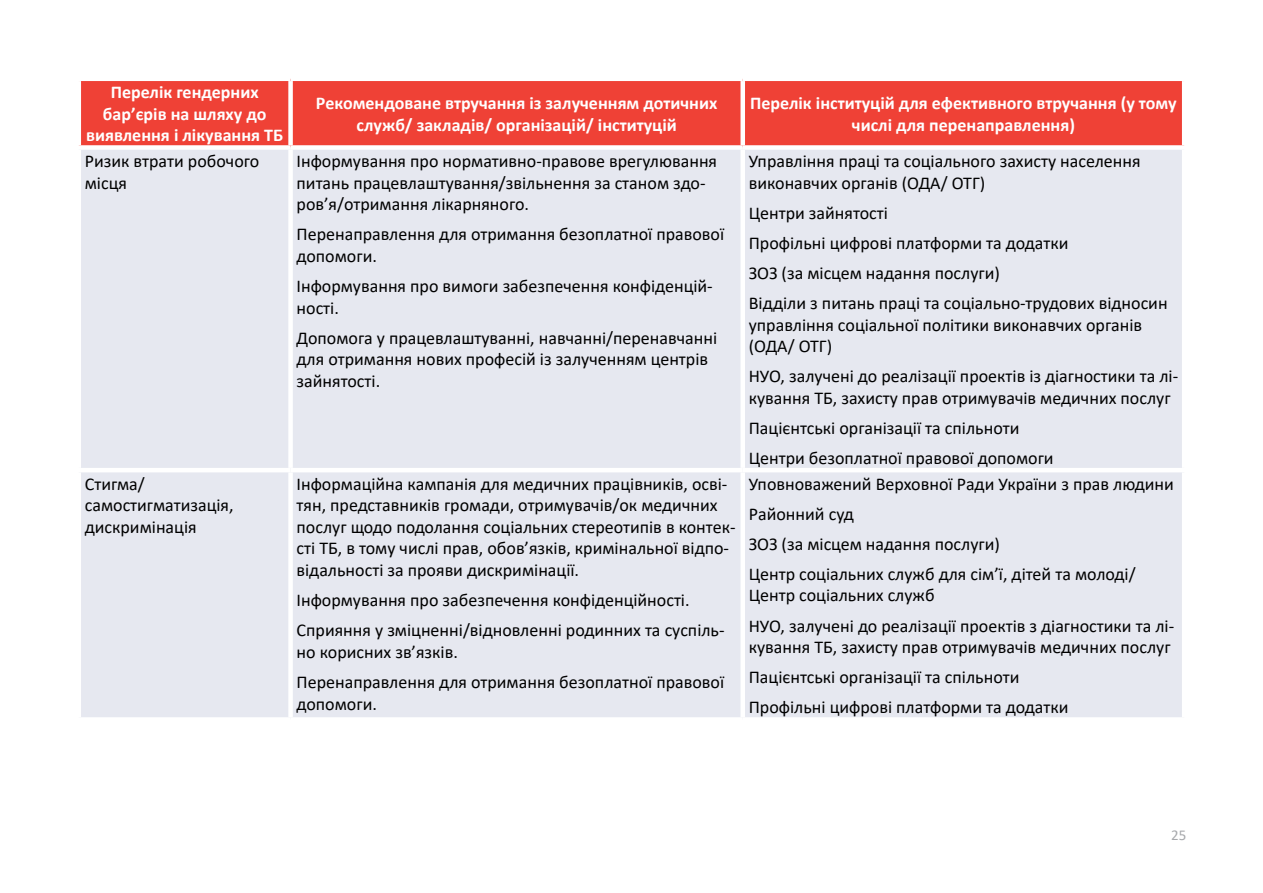
<style>
.page{position:relative;width:1263px;height:893px;background:#fff}
.page>*{position:absolute;margin:0;border:0;box-sizing:border-box;transform-origin:0 0}
.t1{font:18px/21.6px "Calibri";color:#000}
.t2{font:700 18px/21.6px "Calibri";color:#fff;text-align:center}
.t3{font:15px "Calibri";color:#a7a9ac}
</style>
<div class="page">
<div style="left:81px;top:81px;width:1101px;height:64px;background:#ef4136"></div>
<div style="left:81px;top:150px;width:1101px;height:567px;background:#e6e8f0"></div>
<div style="left:288px;top:81px;width:5px;height:64px;background:#fff"></div>
<div style="left:740px;top:81px;width:5px;height:64px;background:#fff"></div>
<div style="left:288px;top:150px;width:5px;height:318px;background:#fff"></div>
<div style="left:740px;top:150px;width:5px;height:318px;background:#fff"></div>
<hr style="left:77px;top:468px;width:214px;height:4px;background:#fff">
<hr style="left:291px;top:468px;width:452px;height:4px;background:#fff">
<div style="left:288px;top:472px;width:5px;height:245px;background:#fff"></div>
<hr style="left:743px;top:468px;width:443px;height:4px;background:#fff">
<div style="left:740px;top:472px;width:5px;height:245px;background:#fff"></div>
<p class="t2" style="left:86px;top:81px;width:199px">Перелік гендерних бар’єрів на шляху до виявлення і лікування ТБ</p>
<p class="t2" style="left:316px;top:92px;width:403px">Рекомендоване втручання із залученням дотичних служб/ закладів/ організацій/ інституцій</p>
<p class="t2" style="left:750px;top:92px;width:428px">Перелік інституцій для ефективного втручання (у тому числі для перенаправлення)</p>
<p class="t1" style="left:85px;top:150px;width:176px">Ризик втрати робочого місця</p>
<p class="t1" style="left:297px;top:150px;width:422px">Інформування про нормативно-правове врегулювання питань працевлаштування/звільнення за станом здо&shy;ров’я/отримання лікарняного.</p>
<p class="t1" style="left:297px;top:223px;width:429px">Перенаправлення для отримання безоплатної правової допомоги.</p>
<p class="t1" style="left:297px;top:275px;width:418px">Інформування про вимоги забезпечення конфіденцій&shy;ності.</p>
<p class="t1" style="left:297px;top:326px;width:422px">Допомога у працевлаштуванні, навчанні/перенавчанні для отримання нових професій із залученням центрів зайнятості.</p>
<p class="t1" style="left:749px;top:150px;width:393px">Управління праці та соціального захисту населення виконавчих органів (ОДА/ ОТГ)</p>
<p class="t1" style="left:749px;top:197px;width:420px;line-height:30.2px">Центри зайнятості<br>Профільні цифрові платформи та додатки<br>ЗОЗ (за місцем надання послуги)<br>Відділи з питань праці та соціально-трудових відносин</p>
<p class="t1" style="left:749px;top:313px;width:395px">управління соціальної політики виконавчих органів (ОДА/ ОТГ)</p>
<p class="t1" style="left:749px;top:365px;width:431px">НУО, залучені до реалізації проектів із діагностики та лі&shy;кування ТБ, захисту прав отримувачів медичних послуг</p>
<p class="t1" style="left:749px;top:412px;width:306px;line-height:30.2px">Пацієнтські організації та спільноти<br>Центри безоплатної правової допомоги</p>
<p class="t1" style="left:85px;top:472px;width:150px">Стигма/ самостигматизація, дискримінація</p>
<p class="t1" style="left:297px;top:472px;width:440px">Інформаційна кампанія для медичних працівників, осві&shy;тян, представників громади, отримувачів/ок медичних послуг щодо подолання соціальних стереотипів в контек&shy;сті ТБ, в тому числі прав, обов’язків, кримінальної відпо&shy;відальності за прояви дискримінації.</p>
<p class="t1" style="left:297px;top:585px;width:429px;line-height:30.2px">Інформування про забезпечення конфіденційності.<br>Сприяння у зміцненні/відновленні родинних та суспіль-</p>
<p class="t1" style="left:297px;top:636px;width:429px;line-height:30.2px">но корисних зв’язків.<br>Перенаправлення для отримання безоплатної правової</p>
<p class="t1" style="left:297px;top:692px;width:82px">допомоги.</p>
<p class="t1" style="left:749px;top:468px;width:427px;line-height:30.2px">Уповноважений Верховної Ради України з прав людини Районний суд<br>ЗОЗ (за місцем надання послуги)<br>Центр соціальних служб для сім’ї, дітей та молоді/</p>
<p class="t1" style="left:749px;top:580px;width:427px;line-height:30.2px">Центр соціальних служб<br>НУО, залучені до реалізації проектів з діагностики та лі-</p>
<p class="t1" style="left:749px;top:632px;width:423px;line-height:30.2px">кування ТБ, захисту прав отримувачів медичних послуг<br>Пацієнтські організації та спільноти<br>Профільні цифрові платформи та додатки</p>
<p class="t3" style="left:1171px;top:825px;width:17px">25</p>
</div>
